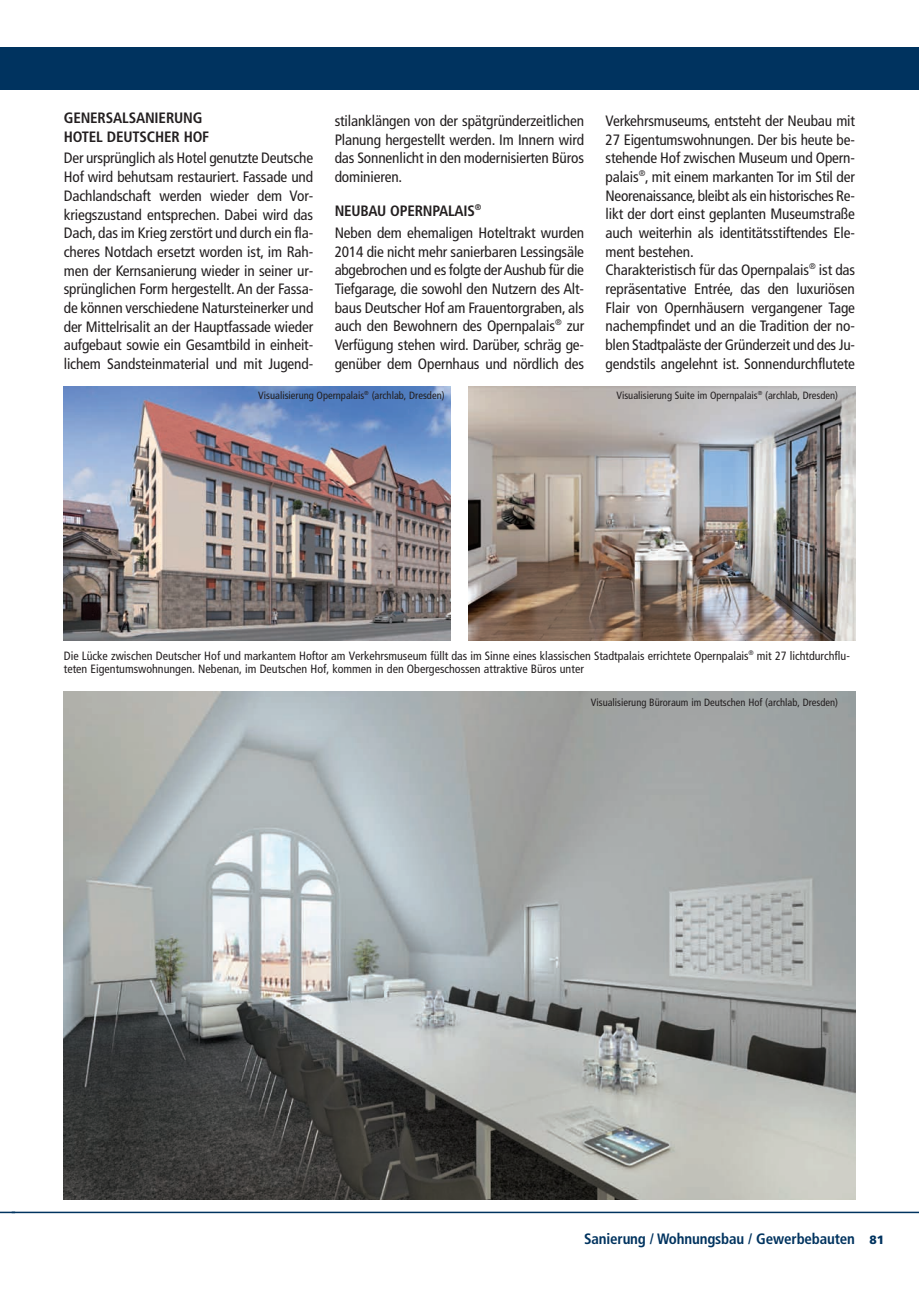
<style>
.page{position:relative;width:919px;height:1289px;background:#fff}
.page>*{position:absolute;margin:0;border:0;box-sizing:border-box;transform-origin:0 0}
.t1{font:condensed 15px/18.6px "Frutiger";letter-spacing:-.01em;color:#231f20;text-align:justify}
.t2{font:700 condensed 15px "Frutiger";letter-spacing:-.01em;color:#00335f}
.t3{font:700 condensed 15px/18.8px "Frutiger";letter-spacing:-.01em;color:#231f20}
.t4{font:condensed 12px/13.5px "Frutiger";color:#231f20}
.t5{font:condensed 10.5px "Frutiger";color:#231f20}
.s1{font-weight:700}
.s2{font-weight:900;font-stretch:normal;font-size:12px}
</style>
<div class="page">
<div style="left:12px;top:47px;width:906px;height:42px;background:#00335f"></div>
<hr style="left:12px;top:1211px;width:906px;height:2px;background:#00335f">
<div style="left:0;top:47px;width:13px;height:42px;background:#00335f"></div>
<svg style="left:0;top:1211px;width:15px;height:2px"></svg>
<img style="left:64px;top:691px;width:791px;height:508px">
<img style="left:64px;top:386px;width:387px;height:254px">
<img style="left:468px;top:386px;width:387px;height:254px">
<p class="t3" style="left:64px;top:110px;width:147px">GENERSALSANIERUNG<br>HOTEL DEUTSCHER HOF</p>
<p class="t1" style="left:64px;top:150px;width:251px">Der ursprünglich als Hotel genutzte Deutsche Hof wird behutsam restauriert. Fassade und Dachlandschaft werden wieder dem Vor&shy;kriegszustand entsprechen. Dabei wird das Dach, das im Krieg zerstört und durch ein fla&shy;cheres Notdach ersetzt worden ist, im Rah&shy;men der Kernsanierung wieder in seiner ur&shy;sprünglichen Form hergestellt. An der Fassa&shy;de können verschiedene Natursteinerker und der Mittelrisalit an der Hauptfassade wieder aufgebaut sowie ein Gesamtbild in einheit&shy;lichem Sandsteinmaterial und mit Jugend-</p>
<p class="t1" style="left:334px;top:113px;width:251px">stilanklängen von der spätgründerzeitlichen Planung hergestellt werden. Im Innern wird das Sonnenlicht in den modernisierten Büros dominieren.</p>
<p class="t1" style="left:334px;top:202px;width:251px;line-height:21.6px"><span class="s1">NEUBAU OPERNPALAIS</span><sup>®<br></sup>Neben dem ehemaligen Hoteltrakt wurden</p>
<p class="t1" style="left:334px;top:243px;width:251px">2014 die nicht mehr sanierbaren Lessingsäle abgebrochen und es folgte der Aushub für die Tiefgarage, die sowohl den Nutzern des Alt&shy;baus Deutscher Hof am Frauentorgraben, als auch den Bewohnern des Opernpalais<sup>®</sup> zur Verfügung stehen wird. Darüber, schräg ge&shy;genüber dem Opernhaus und nördlich des</p>
<p class="t1" style="left:605px;top:113px;width:251px;text-align:left">Verkehrsmuseums, entsteht der Neubau mit 27 Eigentumswohnungen. Der bis heute be&shy;stehende Hof zwischen Museum und Opern&shy;palais<sup>®</sup>, mit einem markanten Tor im Stil der Neorenaissance, bleibt als ein historisches Re&shy;likt der dort einst geplanten Museumstraße auch weiterhin als identitätsstiftendes Ele&shy;ment bestehen.<br>Charakteristisch für das Opernpalais<sup>®</sup> ist das repräsentative Entrée, das den luxuriösen Flair von Opernhäusern vergangener Tage nachempfindet und an die Tradition der no&shy;blen Stadtpaläste der Gründerzeit und des Ju&shy;gendstils angelehnt ist. Sonnendurchflutete</p>
<p class="t5" style="left:258px;top:391px;width:188px">Visualisierung Opernpalais<sup>®</sup> (archlab, Dresden)</p>
<p class="t5" style="left:616px;top:391px;width:223px">Visualisierung Suite im Opernpalais<sup>®</sup> (archlab, Dresden)</p>
<p class="t4" style="left:64px;top:649px;width:787px">Die Lücke zwischen Deutscher Hof und markantem Hoftor am Verkehrsmuseum füllt das im Sinne eines klassischen Stadtpalais errichtete Opernpalais<sup>®</sup> mit 27 lichtdurchflu&shy;teten Eigentumswohnungen. Nebenan, im Deutschen Hof, kommen in den Obergeschossen attraktive Büros unter</p>
<p class="t5" style="left:590px;top:698px;width:249px">Visualisierung Büroraum im Deutschen Hof (archlab, Dresden)</p>
<p class="t2" style="left:584px;top:1232px;width:301px">Sanierung / Wohnungsbau / Gewerbebauten <span class="s2">81</span></p>
</div>
